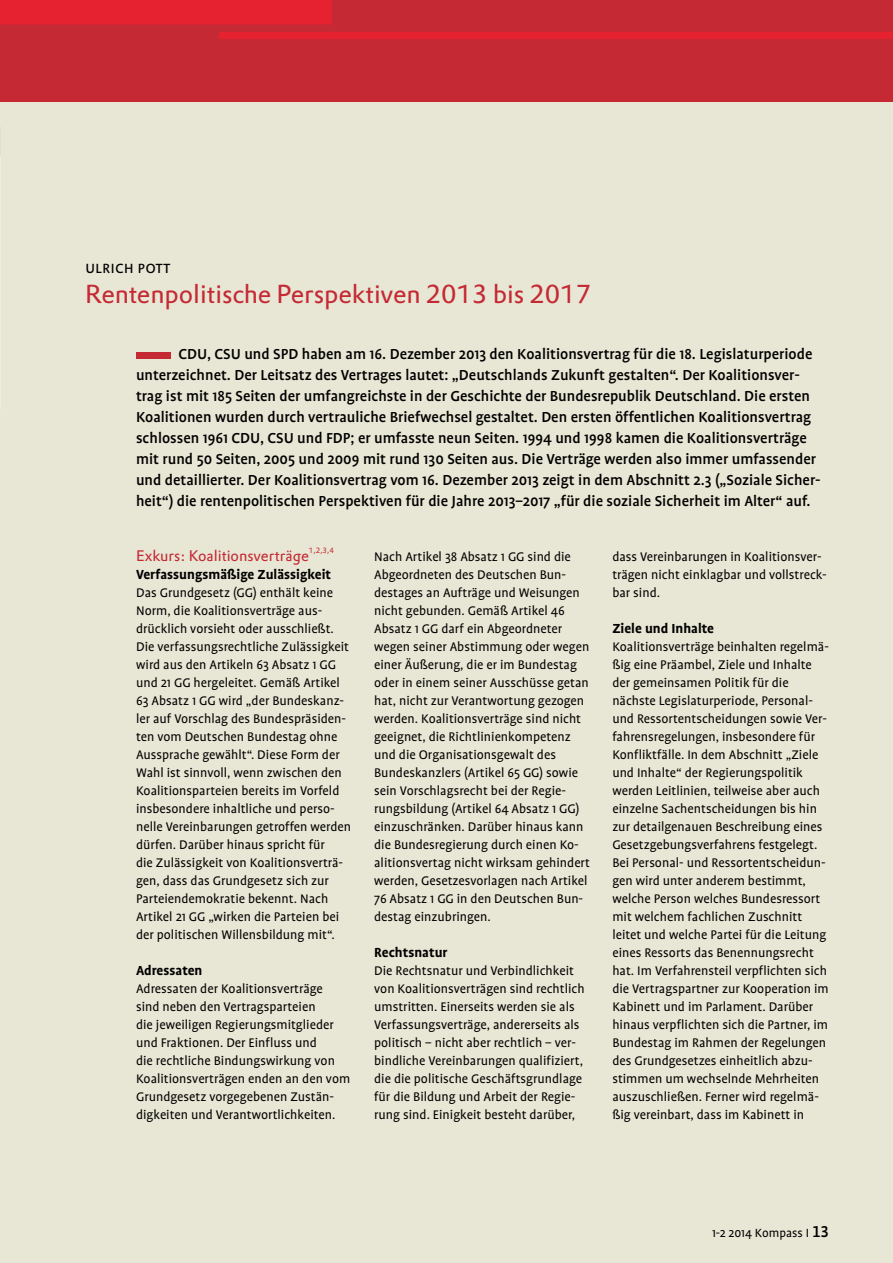
<style>
.page{position:relative;width:893px;height:1263px;background:#e8e6d4}
.page>*{position:absolute;margin:0;border:0;box-sizing:border-box;transform-origin:0 0}
.t1{font:25.5px "DTL Prokyon T";color:#c42934}
.t2{font:18px "Profile SC";color:#000}
.t3{font:500 16.5px/21px "Profile";color:#000}
.t4{font:700 15px "Profile";color:#000}
.t5{font:15px "DTL Prokyon T";color:#c42934}
.t6{font:14.25px/18px "Profile";color:#000}
.t7{font:13.5px "Profile";color:#000}
.t8{font:7.5px "DTL Prokyon T";color:#c42934}
.s1{font-family:"Profile NO";font-weight:500;font-size:18px}
</style>
<div class="page">
<div style="left:0;top:0;width:893px;height:102px;background:#c42934"></div>
<div style="left:219px;top:33px;width:674px;height:6px;background:#e62230"></div>
<div style="left:0;top:0;width:332px;height:24px;background:#e62230"></div>
<div style="left:136px;top:352px;width:34px;height:7px;background:#c42934"></div>
<p class="t2" style="left:85px;top:258px;width:87px">ulrich pott</p>
<h1 class="t1" style="left:85px;top:277px;width:508px">Rentenpolitische Perspektiven 2013 bis 2017</h1>
<p class="t3" style="left:136px;top:343px;width:686px;text-indent:43px">CDU, CSU und SPD haben am 16. Dezember 2013 den Koalitionsvertrag für die 18. Legislaturperiode unterzeichnet. Der Leitsatz des Vertrages lautet: „Deutschlands Zukunft gestalten“. Der Koalitionsver&shy;trag ist mit 185 Seiten der umfangreichste in der Geschichte der Bundesrepublik Deutschland. Die ersten Koalitionen wurden durch vertrauliche Briefwechsel gestaltet. Den ersten öffentlichen Koalitionsvertrag schlossen 1961 CDU, CSU und FDP; er umfasste neun Seiten. 1994 und 1998 kamen die Koalitionsverträge mit rund 50 Seiten, 2005 und 2009 mit rund 130 Seiten aus. Die Verträge werden also immer umfassender und detaillierter. Der Koalitionsvertrag vom 16. Dezember 2013 zeigt in dem Abschnitt 2.3 („Soziale Sicher&shy;heit“) die rentenpolitischen Perspektiven für die Jahre 2013–2017 „für die soziale Sicherheit im Alter“ auf.</p>
<p class="t5" style="left:136px;top:546px;width:174px">Exkurs: Koalitionsverträge</p>
<p class="t8" style="left:309px;top:546px;width:26px">1,2,3,4</p>
<p class="t4" style="left:136px;top:566px;width:197px">Verfassungsmäßige Zulässigkeit</p>
<p class="t6" style="left:136px;top:584px;width:217px">Das Grundgesetz (GG) enthält keine Norm, die Koalitionsverträge aus&shy;drücklich vorsieht oder ausschließt.<br>Die verfassungsrechtliche Zulässigkeit wird aus den Artikeln 63 Absatz 1 GG und 21 GG hergeleitet. Gemäß Artikel 63 Absatz 1 GG wird „der Bundeskanz&shy;ler auf Vorschlag des Bundespräsiden&shy;ten vom Deutschen Bundestag ohne Aussprache gewählt“. Diese Form der Wahl ist sinnvoll, wenn zwischen den Koalitionsparteien bereits im Vorfeld insbesondere inhaltliche und perso&shy;nelle Vereinbarungen getroffen werden dürfen. Darüber hinaus spricht für<br>die Zulässigkeit von Koalitionsverträ&shy;gen, dass das Grundgesetz sich zur Parteiendemokratie bekennt. Nach Artikel 21 GG „wirken die Parteien bei der politischen Willensbildung mit“.</p>
<p class="t4" style="left:136px;top:962px;width:68px">Adressaten</p>
<p class="t6" style="left:136px;top:980px;width:216px">Adressaten der Koalitionsverträge<br>sind neben den Vertragsparteien<br>die jeweiligen Regierungsmitglieder und Fraktionen. Der Einfluss und<br>die rechtliche Bindungswirkung von Koalitionsverträgen enden an den vom Grundgesetz vorgegebenen Zustän&shy;digkeiten und Verantwortlichkeiten.</p>
<p class="t6" style="left:374px;top:548px;width:217px">Nach Artikel 38 Absatz 1 GG sind die Abgeordneten des Deutschen Bun&shy;destages an Aufträge und Weisungen nicht gebunden. Gemäß Artikel 46<br>Absatz 1 GG darf ein Abgeordneter wegen seiner Abstimmung oder wegen einer Äußerung, die er im Bundestag oder in einem seiner Ausschüsse getan hat, nicht zur Verantwortung gezogen werden. Koalitionsverträge sind nicht geeignet, die Richtlinienkompetenz und die Organisationsgewalt des Bundeskanzlers (Artikel 65 GG) sowie sein Vorschlagsrecht bei der Regie&shy;rungsbildung (Artikel 64 Absatz 1 GG) einzuschränken. Darüber hinaus kann die Bundesregierung durch einen Ko&shy;alitionsvertag nicht wirksam gehindert werden, Gesetzesvorlagen nach Artikel 76 Absatz 1 GG in den Deutschen Bun&shy;destag einzubringen.</p>
<p class="t4" style="left:374px;top:944px;width:75px">Rechtsnatur</p>
<p class="t6" style="left:374px;top:962px;width:212px">Die Rechtsnatur und Verbindlichkeit von Koalitionsverträgen sind rechtlich umstritten. Einerseits werden sie als Verfassungsverträge, andererseits als politisch – nicht aber rechtlich – ver&shy;bindliche Vereinbarungen qualifiziert, die die politische Geschäftsgrundlage für die Bildung und Arbeit der Regie&shy;rung sind. Einigkeit besteht darüber,</p>
<p class="t6" style="left:612px;top:548px;width:216px">dass Vereinbarungen in Koalitionsver&shy;trägen nicht einklagbar und vollstreck&shy;bar sind.</p>
<p class="t4" style="left:612px;top:620px;width:103px">Ziele und Inhalte</p>
<p class="t6" style="left:612px;top:638px;width:218px">Koalitionsverträge beinhalten regelmä&shy;ßig eine Präambel, Ziele und Inhalte der gemeinsamen Politik für die nächste Legislaturperiode, Personal&shy;und Ressortentscheidungen sowie Ver&shy;fahrensregelungen, insbesondere für Konfliktfälle. In dem Abschnitt „Ziele und Inhalte“ der Regierungspolitik werden Leitlinien, teilweise aber auch einzelne Sachentscheidungen bis hin zur detailgenauen Beschreibung eines Gesetzgebungsverfahrens festgelegt.<br>Bei Personal- und Ressortentscheidun&shy;gen wird unter anderem bestimmt, welche Person welches Bundesressort mit welchem fachlichen Zuschnitt leitet und welche Partei für die Leitung eines Ressorts das Benennungsrecht hat. Im Verfahrensteil verpflichten sich die Vertragspartner zur Kooperation im Kabinett und im Parlament. Darüber hinaus verpflichten sich die Partner, im Bundestag im Rahmen der Regelungen des Grundgesetzes einheitlich abzu&shy;stimmen um wechselnde Mehrheiten auszuschließen. Ferner wird regelmä&shy;ßig vereinbart, dass im Kabinett in</p>
<p class="t7" style="left:712px;top:1225px;width:119px">1-2 2014 Kompass I <span class="s1">13</span></p>
</div>
